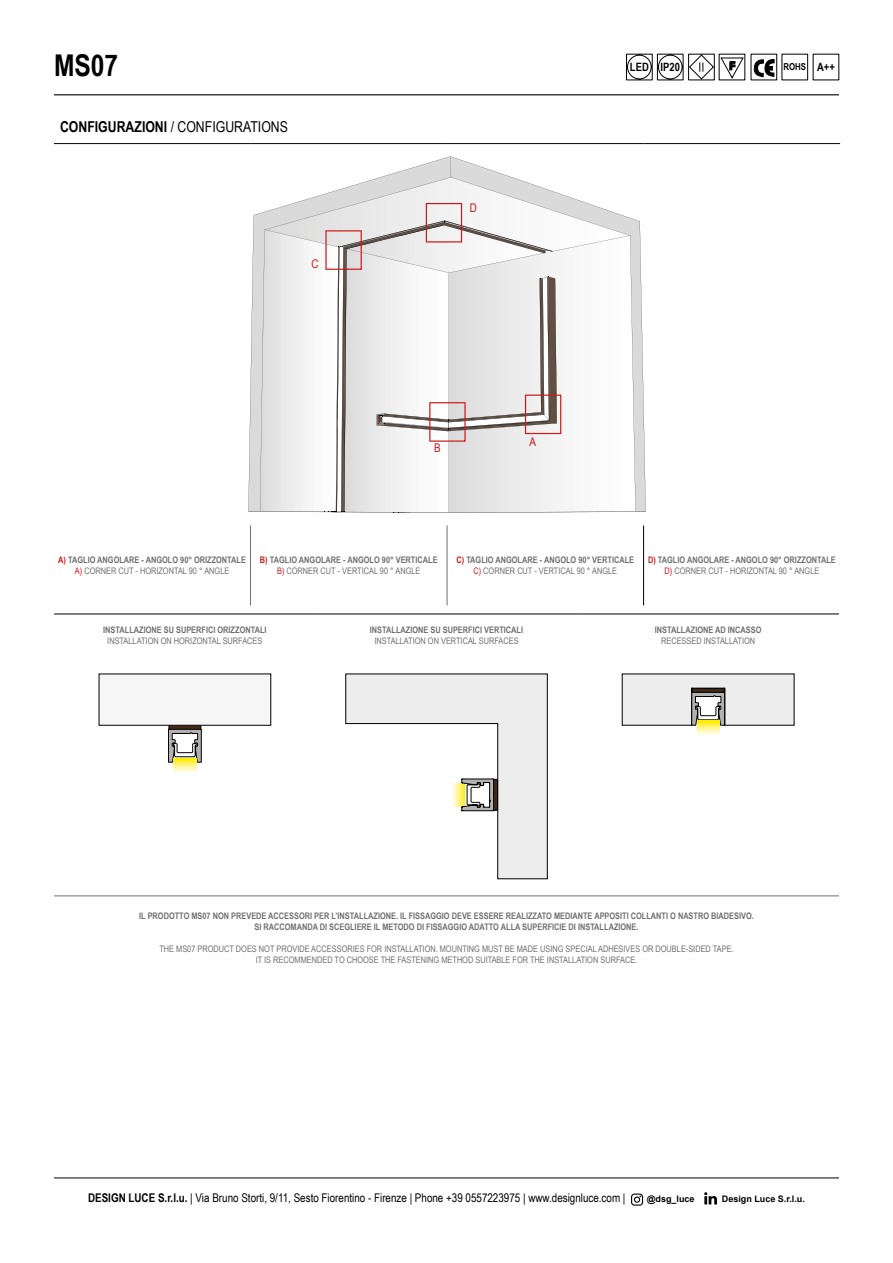
<style>
.page{position:relative;width:893px;height:1263px;background:#fff}
.page>*{position:absolute;margin:0;border:0;box-sizing:border-box;transform-origin:0 0}
.t1{font:700 30px "Arial Narrow";color:#000}
.t2{font:15px "Arial Narrow";color:#000}
.t3{font:12px "Arial Narrow";color:#000}
.t4{font:12px "Arial Narrow";color:#cd1719}
.t5{font:700 11.55px "Arial Narrow";color:#000}
.t6{font:700 9.6px "Arial Narrow";color:#000}
.t7{font:700 9px/10.8px "Arial Narrow";color:#706f6f;text-align:center}
.t8{font:9px/10.8px "Arial Narrow";color:#706f6f;text-align:center}
.t9{font:700 9px "Arial";color:#000}
.s1{font-weight:700}
.s2{font-size:11.55px}
.s3{color:#cd1719}
.s4{font-weight:400;color:#cd1719}
.s5{font-weight:400}
</style>
<div class="page">
<svg style="left:626px;top:54px;width:213px;height:42px"></svg>
<svg style="left:631px;top:1193px;width:12px;height:12px"></svg>
<svg style="left:704px;top:1192px;width:13px;height:12px"></svg>
<hr style="left:54px;top:1177px;width:785px;height:1px;background:#000">
<hr style="left:54px;top:94px;width:785px;height:1px;background:#000">
<hr style="left:54px;top:143px;width:197px;height:1px;background:#000">
<hr style="left:251px;top:143px;width:196px;height:1px;background:#000">
<hr style="left:447px;top:143px;width:197px;height:1px;background:#000">
<hr style="left:644px;top:143px;width:196px;height:1px;background:#000">
<hr style="left:250px;top:525px;width:1px;height:80px;background:#706f6f">
<hr style="left:447px;top:525px;width:1px;height:80px;background:#706f6f">
<hr style="left:643px;top:525px;width:1px;height:80px;background:#000">
<svg style="left:248px;top:156px;width:398px;height:357px"></svg>
<hr style="left:54px;top:614px;width:262px;height:1px;background:#000">
<hr style="left:316px;top:614px;width:261px;height:1px;background:#000">
<hr style="left:577px;top:614px;width:262px;height:1px;background:#000">
<hr style="left:54px;top:895px;width:262px;height:1px;background:#706f6f">
<hr style="left:316px;top:895px;width:261px;height:1px;background:#706f6f">
<hr style="left:577px;top:895px;width:262px;height:1px;background:#706f6f">
<svg style="left:174px;top:762px;width:22px;height:11px"></svg>
<svg style="left:99px;top:674px;width:172px;height:88px"></svg>
<svg style="left:346px;top:674px;width:201px;height:205px"></svg>
<svg style="left:622px;top:674px;width:172px;height:51px;background:#dbdbda"></svg>
<svg style="left:697px;top:721px;width:22px;height:14px"></svg>
<h1 class="t1" style="left:54px;top:43px;width:66px">MS07</h1>
<h2 class="t2" style="left:60px;top:116px;width:230px"><span class="s1">CONFIGURAZIONI</span> / CONFIGURATIONS</h2>
<h3 class="t4" style="left:311px;top:255px;width:9px">C</h3>
<h3 class="t4" style="left:470px;top:199px;width:9px">D</h3>
<h3 class="t4" style="left:434px;top:439px;width:8px">B</h3>
<h3 class="t4" style="left:530px;top:433px;width:8px">A</h3>
<p class="t5" style="left:630px;top:58px;width:52px">LED IP20</p>
<p class="t6" style="left:783px;top:59px;width:53px">ROHS <span class="s2">A++</span></p>
<p class="t7" style="left:58px;top:554px;width:189px"><span class="s3">A)</span> TAGLIO ANGOLARE - ANGOLO 90° ORIZZONTALE<br><span class="s4">A)</span> <span class="s5">CORNER CUT - HORIZONTAL 90 ° ANGLE</span></p>
<p class="t7" style="left:260px;top:554px;width:179px"><span class="s3">B)</span> TAGLIO ANGOLARE - ANGOLO 90° VERTICALE<br><span class="s4">B)</span> <span class="s5">CORNER CUT - VERTICAL 90 ° ANGLE</span></p>
<p class="t7" style="left:456px;top:554px;width:179px"><span class="s3">C)</span> TAGLIO ANGOLARE - ANGOLO 90° VERTICALE<br><span class="s4">C)</span> <span class="s5">CORNER CUT - VERTICAL 90 ° ANGLE</span></p>
<p class="t7" style="left:648px;top:554px;width:189px"><span class="s3">D)</span> TAGLIO ANGOLARE - ANGOLO 90° ORIZZONTALE<br><span class="s4">D)</span> <span class="s5">CORNER CUT - HORIZONTAL 90 ° ANGLE</span></p>
<p class="t7" style="left:103px;top:624px;width:165px">INSTALLAZIONE SU SUPERFICI ORIZZONTALI</p>
<p class="t8" style="left:107px;top:635px;width:157px">INSTALLATION ON HORIZONTAL SURFACES</p>
<p class="t7" style="left:370px;top:624px;width:155px">INSTALLAZIONE SU SUPERFICI VERTICALI</p>
<p class="t8" style="left:374px;top:635px;width:146px">INSTALLATION ON VERTICAL SURFACES</p>
<p class="t7" style="left:655px;top:624px;width:108px">INSTALLAZIONE AD INCASSO</p>
<p class="t8" style="left:661px;top:635px;width:96px">RECESSED INSTALLATION</p>
<p class="t7" style="left:139px;top:910px;width:616px">IL PRODOTTO MS07 NON PREVEDE ACCESSORI PER L’INSTALLAZIONE. IL FISSAGGIO DEVE ESSERE REALIZZATO MEDIANTE APPOSITI COLLANTI O NASTRO BIADESIVO.<br>SI RACCOMANDA DI SCEGLIERE IL METODO DI FISSAGGIO ADATTO ALLA SUPERFICIE DI INSTALLAZIONE.</p>
<p class="t8" style="left:159px;top:943px;width:576px">THE MS07 PRODUCT DOES NOT PROVIDE ACCESSORIES FOR INSTALLATION. MOUNTING MUST BE MADE USING SPECIAL ADHESIVES OR DOUBLE-SIDED TAPE.<br>IT IS RECOMMENDED TO CHOOSE THE FASTENING METHOD SUITABLE FOR THE INSTALLATION SURFACE.</p>
<h3 class="t3" style="left:88px;top:1189px;width:539px"><span class="s1">DESIGN LUCE S.r.l.u.</span> | Via Bruno Storti, 9/11, Sesto Fiorentino - Firenze | Phone +39 0557223975 | www.designluce.com |</h3>
<p class="t9" style="left:647px;top:1193px;width:49px">@dsg_luce</p>
<p class="t9" style="left:722px;top:1192px;width:85px">Design Luce S.r.l.u.</p>
</div>
